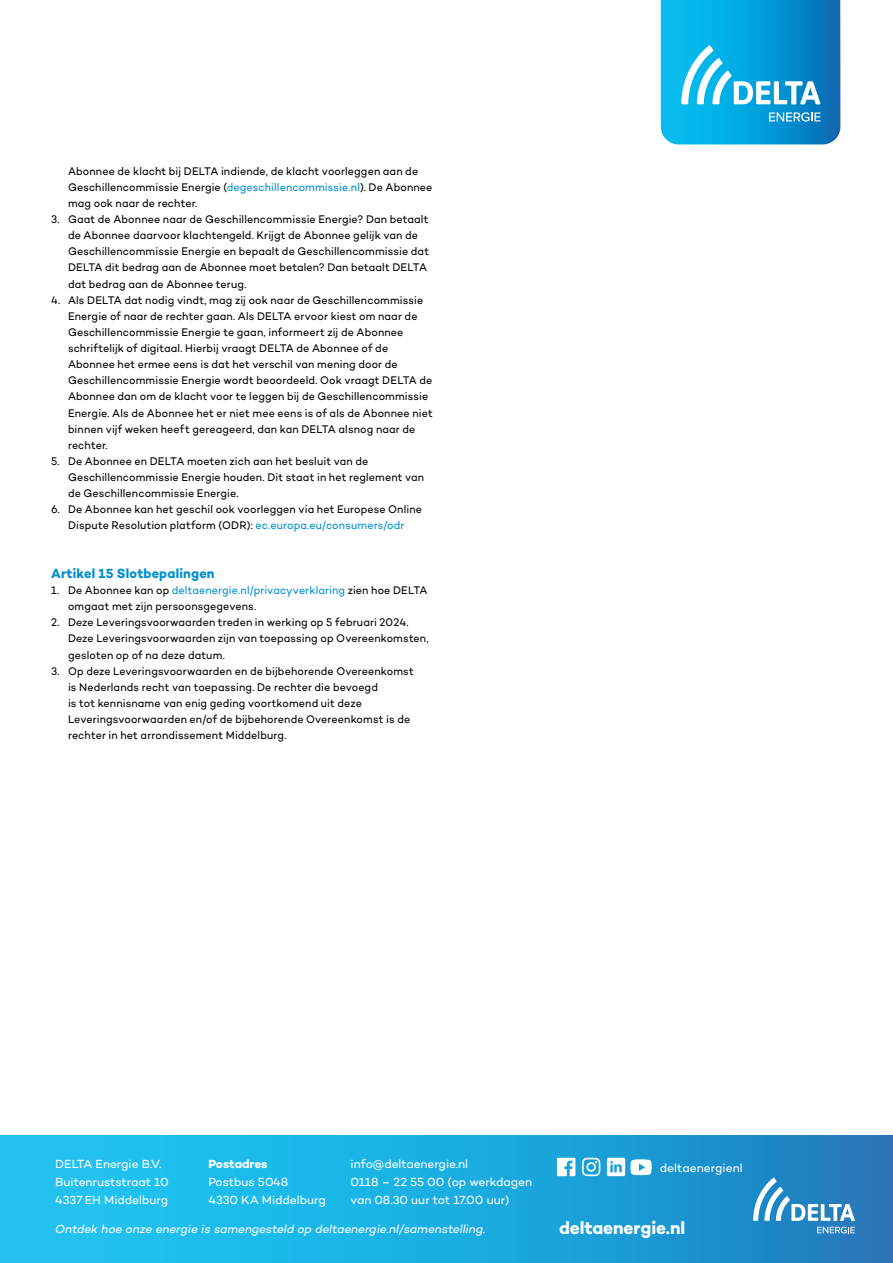
<style>
.page{position:relative;width:893px;height:1263px;background:#fff}
.page>*{position:absolute;margin:0;border:0;box-sizing:border-box;transform-origin:0 0}
.t1{font:700 18px "Campton";letter-spacing:-.005em;color:#fff}
.t2{font:700 13.5px "Campton";letter-spacing:.015em;color:#008fcf;scale:.95 1}
.t3{font:12px/18px "Campton";letter-spacing:-.005em;color:#fff}
.t4{font:italic 12px "Campton";letter-spacing:-.005em;color:#fff}
.t5{font:700 12px "Campton";letter-spacing:-.005em;color:#fff}
.t6{font:11.25px/16px "Campton";letter-spacing:.01em;color:#000;scale:.95 1}
.s1{color:#008fcf}
</style>
<div class="page">
<div style="left:0;top:1135px;width:893px;height:128px;background:linear-gradient(to right,#1dcffa,#1e81c1)"></div>
<svg style="left:753px;top:1178px;width:102px;height:43px"></svg>
<svg style="left:817px;top:1227px;width:38px;height:6px"></svg>
<svg style="left:557px;top:1158px;width:18px;height:18px"></svg>
<svg style="left:582px;top:1158px;width:18px;height:18px"></svg>
<svg style="left:607px;top:1158px;width:45px;height:18px"></svg>
<svg style="left:661px;top:0;width:179px;height:144px;background:#1ba6dc"></svg>
<p class="t6" style="left:68px;top:163px;width:385px">Abonnee de klacht bij DELTA indiende, de klacht voorleggen aan de<br>Geschillencommissie Energie (<span class="s1">degeschillencommissie.nl</span>). De Abonnee mag ook naar de rechter.</p>
<p class="t6" style="left:68px;top:211px;width:382px;text-indent:-17px">3. Gaat de Abonnee naar de Geschillencommissie Energie? Dan betaalt de Abonnee daarvoor klachtengeld. Krijgt de Abonnee gelijk van de Geschillencommissie Energie en bepaalt de Geschillencommissie dat DELTA dit bedrag aan de Abonnee moet betalen? Dan betaalt DELTA dat bedrag aan de Abonnee terug.</p>
<p class="t6" style="left:68px;top:292px;width:385px;text-indent:-17px">4. Als DELTA dat nodig vindt, mag zij ook naar de Geschillencommissie Energie of naar de rechter gaan. Als DELTA ervoor kiest om naar de Geschillencommissie Energie te gaan, informeert zij de Abonnee schriftelijk of digitaal. Hierbij vraagt DELTA de Abonnee of de Abonnee het ermee eens is dat het verschil van mening door de Geschillencommissie Energie wordt beoordeeld. Ook vraagt DELTA de Abonnee dan om de klacht voor te leggen bij de Geschillencommissie Energie. Als de Abonnee het er niet mee eens is of als de Abonnee niet binnen vijf weken heeft gereageerd, dan kan DELTA alsnog naar de rechter.</p>
<p class="t6" style="left:68px;top:453px;width:376px;text-indent:-17px">5. De Abonnee en DELTA moeten zich aan het besluit van de<br>Geschillencommissie Energie houden. Dit staat in het reglement van de Geschillencommissie Energie.</p>
<p class="t6" style="left:51px;top:501px;width:392px;text-align:center">6. De Abonnee kan het geschil ook voorleggen via het Europese Online<br>Dispute Resolution platform (ODR): <span class="s1">ec.europa.eu/consumers/odr</span></p>
<p class="t2" style="left:51px;top:565px;width:174px">Artikel 15 Slotbepalingen</p>
<p class="t6" style="left:68px;top:582px;width:380px;text-indent:-17px">1. De Abonnee kan op <span class="s1">deltaenergie.nl/privacyverklaring</span> zien hoe DELTA omgaat met zijn persoonsgegevens.</p>
<p class="t6" style="left:68px;top:614px;width:381px;text-indent:-17px">2. Deze Leveringsvoorwaarden treden in werking op 5 februari 2024.<br>Deze Leveringsvoorwaarden zijn van toepassing op Overeenkomsten, gesloten op of na deze datum.</p>
<p class="t6" style="left:68px;top:662px;width:365px;text-indent:-17px">3. Op deze Leveringsvoorwaarden en de bijbehorende Overeenkomst is Nederlands recht van toepassing. De rechter die bevoegd<br>is tot kennisname van enig geding voortkomend uit deze Leveringsvoorwaarden en/of de bijbehorende Overeenkomst is de rechter in het arrondissement Middelburg.</p>
<p class="t3" style="left:351px;top:1154px;width:183px">info@deltaenergie.nl<br>0118 – 22 55 00 (op werkdagen van 08.30 uur tot 17.00 uur)</p>
<p class="t4" style="left:55px;top:1221px;width:432px">Ontdek hoe onze energie is samengesteld op deltaenergie.nl/samenstelling.</p>
<p class="t3" style="left:55px;top:1154px;width:115px">DELTA Energie B.V.<br>Buitenruststraat 10<br>4337 EH Middelburg</p>
<p class="t5" style="left:208px;top:1156px;width:61px">Postadres</p>
<p class="t3" style="left:208px;top:1172px;width:119px">Postbus 5048<br>4330 KA Middelburg</p>
<p class="t3" style="left:660px;top:1158px;width:84px">deltaenergienl</p>
<h1 class="t1" style="left:559px;top:1216px;width:128px">deltaenergie.nl</h1>
</div>
